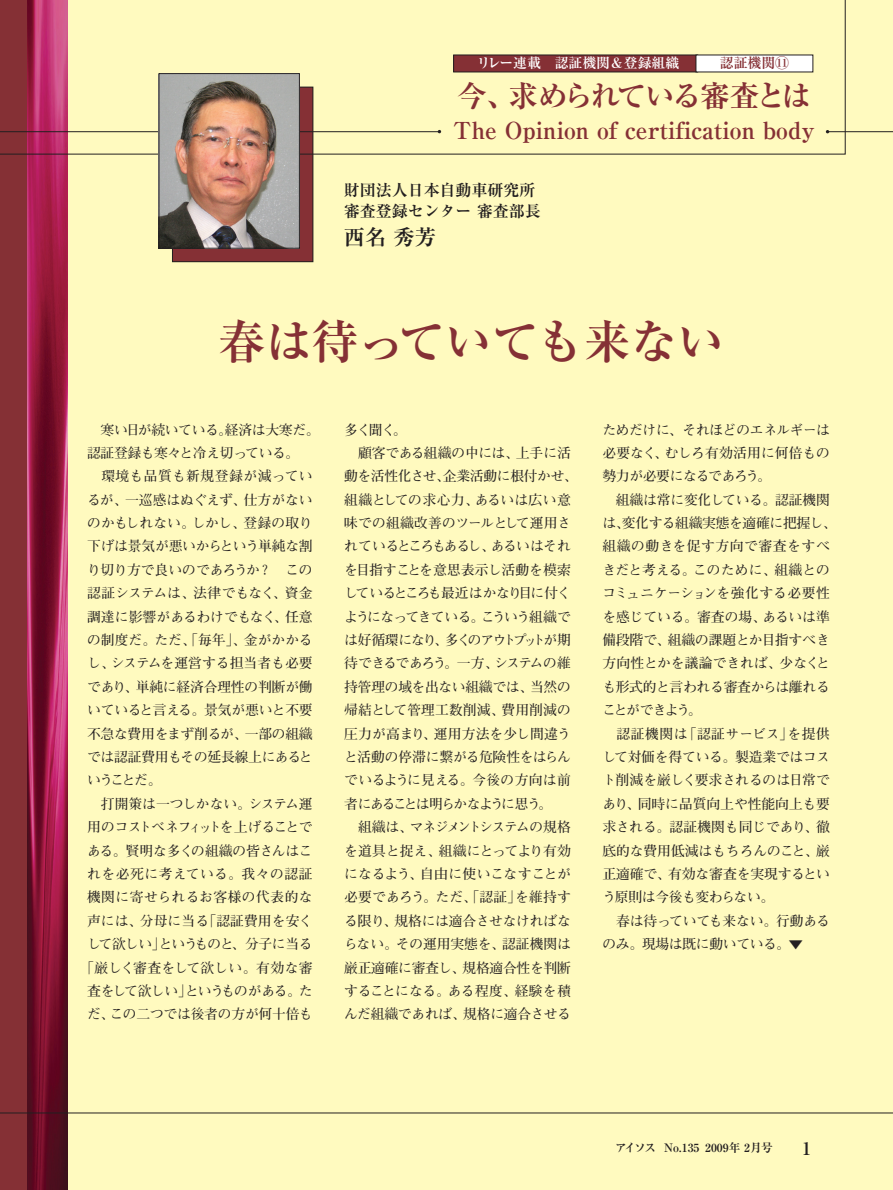
<style>
.page{position:relative;width:893px;height:1190px;background:#fff}
.page>*{position:absolute;margin:0;border:0;box-sizing:border-box;transform-origin:0 0}
.t1{font:700 46.8px "Ryumin";color:#853035}
.t2{font:700 29.7px "Ryumin";letter-spacing:-.09em;color:#853035}
.t3{font:700 23.4px "Ryumin";color:#853035}
.t4{font:700 21.3px "Ryumin";color:#231f20}
.t5{font:700 18.15px "Ryumin";color:#231f20}
.t6{font:700 15.9px/21.3px "Ryumin";color:#231f20}
.t7{font:700 13.8px/23.4px "Futo Min A101";letter-spacing:-.02em;color:#231f20}
.t8{font:700 13.8px "Futo Min A101";letter-spacing:.01em;color:#231f20}
.t9{font:700 13.8px "Futo Min A101";letter-spacing:.005em;color:#231f20}
.t10{font:700 13.8px "Futo Min A101";letter-spacing:-.105em;color:#231f20}
.t11{font:700 13.8px "Futo Min A101";letter-spacing:-.09em;color:#231f20}
.t12{font:700 13.8px "Futo Min A101";letter-spacing:-.11em;color:#231f20}
.t13{font:700 13.8px "Futo Min A101";letter-spacing:-.08em;color:#231f20}
.t14{font:700 13.8px "Futo Min A101";letter-spacing:.025em;color:#231f20}
.t15{font:700 13.8px "Futo Min A101";letter-spacing:.015em;color:#231f20}
.t16{font:700 13.8px "Futo Min A101";letter-spacing:.02em;color:#231f20}
.t17{font:700 13.8px "Futo Min A101";letter-spacing:-.1em;color:#231f20}
.t18{font:700 13.8px "Ryumin";color:#fff}
.t19{font:700 13.8px "Ryumin";color:#853035}
.t20{font:700 11.7px "Ryumin";color:#231f20}
</style>
<div class="page">
<div style="left:5px;top:0;width:887px;height:1189px;background:#fffabf"></div>
<div style="left:172px;top:87px;width:141px;height:175px;background:#853035"></div>
<div style="left:172px;top:87px;width:141px;height:175px;border:1px solid #231f20"></div>
<img style="left:26px;top:154px;width:41px;height:1035px">
<div style="left:0;top:0;width:26px;height:1189px;background:#853035"></div>
<svg style="left:0;top:0;width:845px;height:154px"></svg>
<hr style="left:0;top:131px;width:892px;height:1px;background:#231f20">
<div style="left:439px;top:78px;width:389px;height:69px;background:#fffabf"></div>
<img style="left:161px;top:75px;width:137px;height:171px">
<div style="left:159px;top:73px;width:141px;height:175px;border:1px solid #231f20"></div>
<hr style="left:0;top:1112px;width:892px;height:1px;background:#231f20">
<div style="left:453px;top:55px;width:244px;height:17px;background:#853035"></div>
<div style="left:453px;top:55px;width:245px;height:17px;border:1px solid #231f20"></div>
<div style="left:696px;top:55px;width:116px;height:17px;background:#fff"></div>
<p class="t18" style="left:476px;top:58px;width:204px">リレー連載　認証機関＆登録組織</p>
<p class="t19" style="left:719px;top:58px;width:71px">認証機関⑪</p>
<h2 class="t2" style="left:457px;top:86px;width:355px">今、求められている審査とは</h2>
<h3 class="t3" style="left:453px;top:122px;width:363px">The Opinion of certification body</h3>
<p class="t6" style="left:344px;top:182px;width:198px">財団法人日本自動車研究所審査登録センター審査部長</p>
<h3 class="t4" style="left:344px;top:229px;width:94px">西名秀芳</h3>
<h1 class="t1" style="left:218px;top:325px;width:507px">春は待っていても来ない</h1>
<p class="t7" style="left:87px;top:419px;width:234px;text-indent:13px">寒い日が続いている。経済は大寒だ。認証登録も寒々と冷え切っている。</p>
<p class="t7" style="left:87px;top:466px;width:227px;text-align:justify;text-indent:14px">環境も品質も新規登録が減っているが、一巡感はぬぐえず、仕方がないのかもしれない。しかし、登録の取り下げは景気が悪いからという単純な割り切り方で良いのであろうか？　この認証システムは、法律でもなく、資金調達に影響があるわけでもなく、任意の制度だ。ただ、「毎年」、金がかかるし、システムを運営する担当者も必要であり、単純に経済合理性の判断が働いていると言える。景気が悪いと不要不急な費用をまず削るが、一部の組織では認証費用もその延長線上にあるということだ。</p>
<p class="t7" style="left:80px;top:794px;width:234px;text-align:right">打開策は一つしかない。システム運<br>用のコストベネフィットを上げることである。賢明な多くの組織の皆さんはこれを必死に考えている。我々の認証機関に寄せられるお客様の代表的な声には、分母に当る「認証費用を安くして欲しい」というものと、分子に当る「厳しく審査をして欲しい。有効な審査をして欲しい」というものがある。ただ、この二つでは後者の方が何十倍も</p>
<p class="t7" style="left:344px;top:419px;width:64px">多く聞く。</p>
<p class="t7" style="left:358px;top:443px;width:214px">顧客である組織の中には、上手に活</p>
<p class="t7" style="left:344px;top:466px;width:235px">動を活性化させ、企業活動に根付かせ、</p>
<p class="t14" style="left:344px;top:495px;width:228px">組織としての求心力、あるいは広い意</p>
<p class="t15" style="left:344px;top:518px;width:228px">味での組織改善のツールとして運用さ</p>
<p class="t10" style="left:344px;top:541px;width:228px">れているところもあるし、あるいはそれ</p>
<p class="t8" style="left:344px;top:565px;width:228px">を目指すことを意思表示し活動を模索</p>
<p class="t13" style="left:344px;top:588px;width:228px">しているところも最近はかなり目に付く</p>
<p class="t11" style="left:344px;top:611px;width:228px">ようになってきている。こういう組織で</p>
<p class="t12" style="left:344px;top:635px;width:228px">は好循環になり、多くのアウトプットが期</p>
<p class="t10" style="left:344px;top:658px;width:228px">待できるであろう。一方、システムの維</p>
<p class="t7" style="left:344px;top:677px;width:228px">持管理の域を出ない組織では、当然の</p>
<p class="t9" style="left:344px;top:705px;width:228px">帰結として管理工数削減、費用削減の</p>
<p class="t8" style="left:344px;top:728px;width:228px">圧力が高まり、運用方法を少し間違う</p>
<p class="t7" style="left:344px;top:747px;width:228px">と活動の停滞に繋がる危険性をはらん</p>
<p class="t16" style="left:344px;top:775px;width:228px">でいるように見える。今後の方向は前</p>
<p class="t17" style="left:344px;top:799px;width:209px">者にあることは明らかなように思う。</p>
<p class="t11" style="left:358px;top:822px;width:214px">組織は、マネジメントシステムの規格</p>
<p class="t9" style="left:344px;top:845px;width:228px">を道具と捉え、組織にとってより有効</p>
<p class="t9" style="left:344px;top:869px;width:228px">になるよう、自由に使いこなすことが</p>
<p class="t8" style="left:344px;top:892px;width:228px">必要であろう。ただ、「認証」を維持す</p>
<p class="t7" style="left:344px;top:911px;width:228px">る限り、規格には適合させなければな</p>
<p class="t7" style="left:344px;top:934px;width:228px">らない。その運用実態を、認証機関は</p>
<p class="t7" style="left:344px;top:957px;width:228px">厳正適確に審査し、規格適合性を判断</p>
<p class="t7" style="left:344px;top:981px;width:228px">することになる。ある程度、経験を積</p>
<p class="t7" style="left:344px;top:1004px;width:228px">んだ組織であれば、規格に適合させる</p>
<p class="t7" style="left:602px;top:419px;width:229px;text-align:justify">ためだけに、それほどのエネルギーは必要なく、むしろ有効活用に何倍もの勢力が必要になるであろう。</p>
<p class="t7" style="left:602px;top:490px;width:236px;text-indent:14px">組織は常に変化している。認証機関は、変化する組織実態を適確に把握し、組織の動きを促す方向で審査をすべきだと考える。このために、組織とのコミュニケーションを強化する必要性を感じている。審査の場、あるいは準備段階で、組織の課題とか目指すべき方向性とかを議論できれば、少なくとも形式的と言われる審査からは離れることができよう。</p>
<p class="t7" style="left:602px;top:723px;width:229px;text-align:justify;text-indent:14px">認証機関は「認証サービス」を提供して対価を得ている。製造業ではコスト削減を厳しく要求されるのは日常であり、同時に品質向上や性能向上も要求される。認証機関も同じであり、徹底的な費用低減はもちろんのこと、厳正適確で、有効な審査を実現するという原則は今後も変わらない。</p>
<p class="t7" style="left:602px;top:911px;width:229px;text-indent:14px">春は待っていても来ない。行動あるのみ。現場は既に動いている。▼</p>
<p class="t20" style="left:615px;top:1143px;width:159px">アイソス No.135 2009年 2月号</p>
<h3 class="t5" style="left:802px;top:1141px;width:11px">1</h3>
</div>
